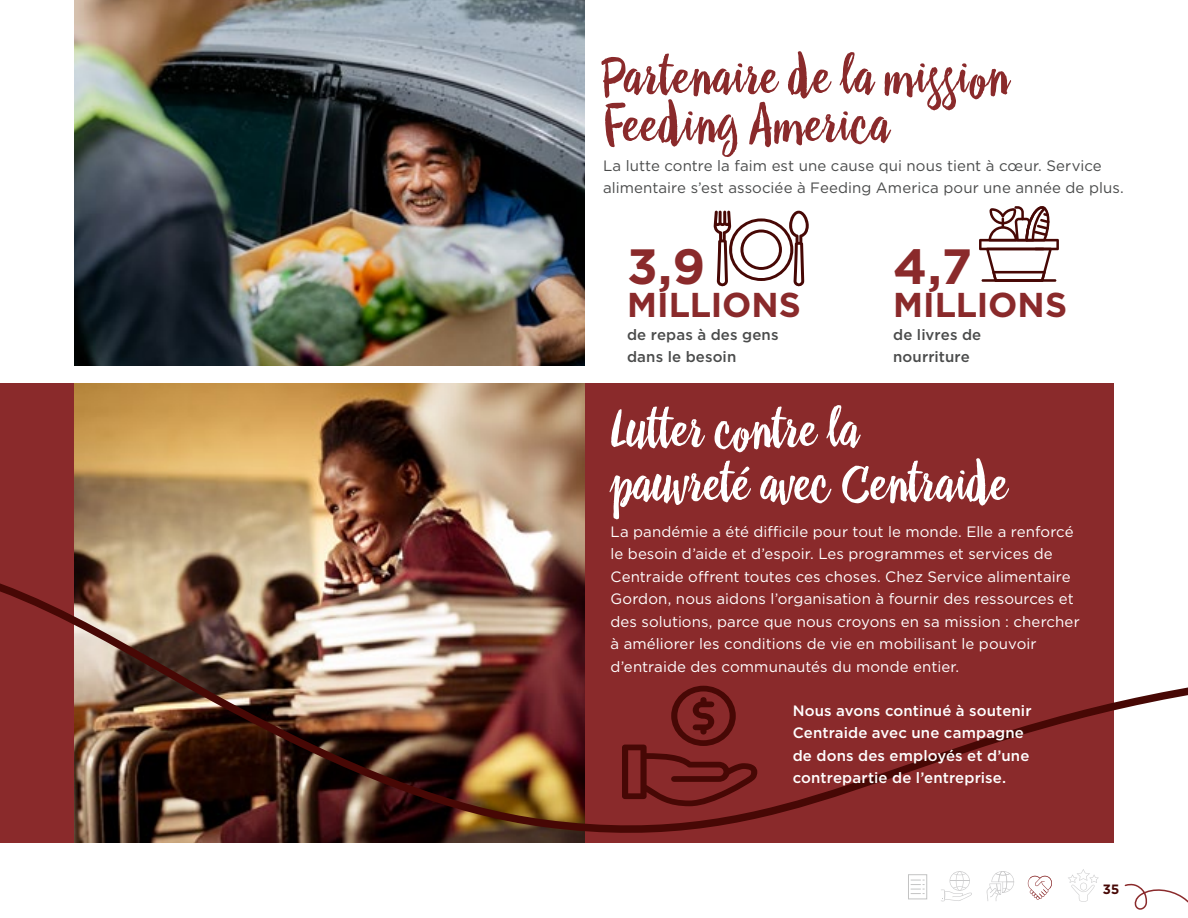
<style>
.page{position:relative;width:1188px;height:918px;background:#fff}
.page>*{position:absolute;margin:0;border:0;box-sizing:border-box;transform-origin:0 0}
.t1{font:52.5px/48px "Drina";letter-spacing:.015em;color:#8a2a2b}
.t2{font:52.5px/54px "Drina";color:#fff}
.t3{font:700 49.5px "Gotham";color:#8a2a2b}
.t4{font:700 34.5px "Gotham";color:#8a2a2b}
.t5{font:15px/22.5px "Gotham";letter-spacing:.005em;color:#fff}
.t6{font:15px/22.5px "Gotham";letter-spacing:.005em;color:#4a4b4b}
.t7{font:500 15px/22.5px "Gotham";letter-spacing:.01em;color:#fff}
.t8{font:500 15px/22.5px "Gotham";letter-spacing:.01em;color:#4a4b4b}
.t9{font:700 13.5px "Gotham";color:#470805}
</style>
<div class="page">
<svg style="left:1134px;top:889px;width:54px;height:21px"></svg>
<svg style="left:911px;top:889px;width:14px;height:5px"></svg>
<svg style="left:941px;top:889px;width:31px;height:12px"></svg>
<svg style="left:986px;top:889px;width:25px;height:12px"></svg>
<svg style="left:1073px;top:889px;width:20px;height:13px"></svg>
<svg style="left:1029px;top:889px;width:21px;height:11px"></svg>
<div style="left:0;top:383px;width:1114px;height:460px;background:#8a2a2b"></div>
<img style="left:74px;top:383px;width:511px;height:157px">
<img style="left:74px;top:0;width:511px;height:366px">
<svg style="left:979px;top:206px;width:80px;height:76px"></svg>
<svg style="left:714px;top:210px;width:95px;height:77px"></svg>
<img style="left:0;top:540px;width:1188px;height:349px">
<h1 class="t1" style="left:603px;top:51px;width:408px">Partenaire de la mission<br>Feeding America</h1>
<p class="t6" style="left:603px;top:154px;width:522px">La lutte contre la faim est une cause qui nous tient à cœur. Service alimentaire s’est associée à Feeding America pour une année de plus.</p>
<h2 class="t3" style="left:627px;top:234px;width:80px">3,9</h2>
<h3 class="t4" style="left:627px;top:282px;width:175px">MILLIONS</h3>
<p class="t8" style="left:627px;top:323px;width:153px">de repas à des gens dans le besoin</p>
<h2 class="t3" style="left:893px;top:234px;width:80px">4,7</h2>
<h3 class="t4" style="left:893px;top:282px;width:175px">MILLIONS</h3>
<p class="t8" style="left:893px;top:323px;width:90px">de livres de nourriture</p>
<h1 class="t2" style="left:610px;top:401px;width:399px">Lutter contre la pauvreté avec Centraide</h1>
<p class="t5" style="left:610px;top:520px;width:471px">La pandémie a été difficile pour tout le monde. Elle a renforcé le besoin d’aide et d’espoir. Les programmes et services de Centraide offrent toutes ces choses. Chez Service alimentaire Gordon, nous aidons l’organisation à fournir des ressources et des solutions, parce que nous croyons en sa mission : chercher à améliorer les conditions de vie en mobilisant le pouvoir d’entraide des communautés du monde entier.</p>
<p class="t7" style="left:793px;top:699px;width:240px">Nous avons continué à soutenir<br>Centraide avec une campagne de dons des employés et d’une contrepartie de l’entreprise.</p>
<p class="t9" style="left:1103px;top:880px;width:18px">35</p>
</div>
